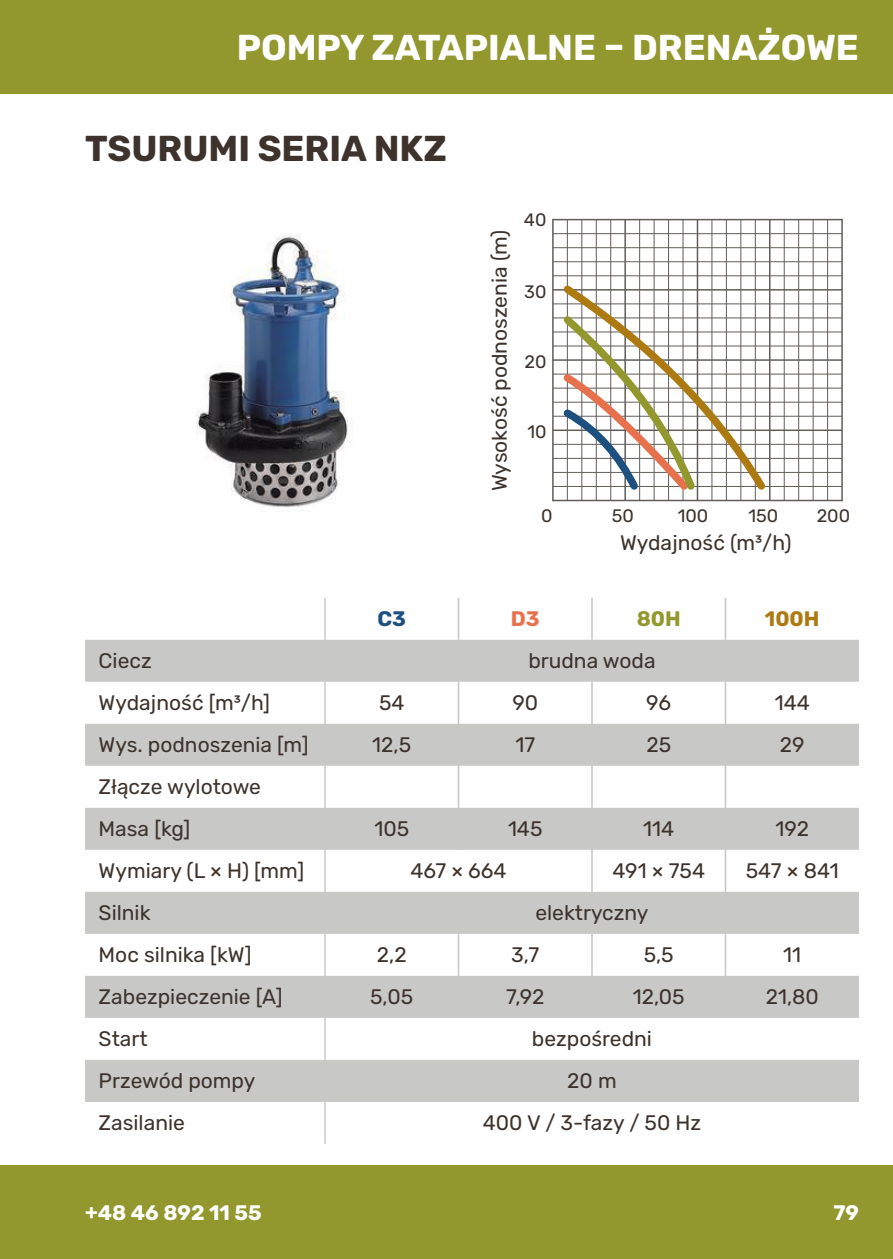
<style>
.page{position:relative;width:893px;height:1259px;background:#fff}
.page>*{position:absolute;margin:0;border:0;box-sizing:border-box;transform-origin:0 0}
.t1{font:700 36px "Rubik";color:#fff}
.t2{font:700 36px "Rubik";color:#3d332c}
.t3{font:21px/42px "Rubik";color:#3d332c}
.t4{font:700 21px "Rubik";color:#fff}
.t5{font:700 21px "Rubik";color:#ac7a10}
.t6{font:700 21px "Rubik";color:#93982e}
.t7{font:700 21px "Rubik";color:#1d4f7f}
.t8{font:700 21px "Rubik";color:#e7714d}
.t9{font:18px "Rubik";color:#3d332c}
</style>
<div class="page">
<div style="left:0;top:0;width:893px;height:94px;background:#93982e"></div>
<div style="left:0;top:1165px;width:893px;height:94px;background:#93982e"></div>
<hr style="left:552px;top:219px;width:2px;height:282px;background:#615d59">
<hr style="left:841px;top:219px;width:2px;height:282px;background:#615d59">
<hr style="left:624px;top:220px;width:2px;height:280px;background:#615d59">
<hr style="left:697px;top:220px;width:1px;height:280px;background:#615d59">
<hr style="left:769px;top:220px;width:1px;height:280px;background:#615d59">
<hr style="left:567px;top:220px;width:1px;height:280px;background:#615d59">
<hr style="left:581px;top:220px;width:1px;height:280px;background:#615d59">
<hr style="left:596px;top:220px;width:1px;height:280px;background:#615d59">
<hr style="left:610px;top:220px;width:1px;height:280px;background:#615d59">
<hr style="left:639px;top:220px;width:1px;height:280px;background:#615d59">
<hr style="left:654px;top:220px;width:1px;height:280px;background:#615d59">
<hr style="left:668px;top:220px;width:1px;height:280px;background:#615d59">
<hr style="left:682px;top:220px;width:1px;height:280px;background:#615d59">
<hr style="left:711px;top:220px;width:1px;height:280px;background:#615d59">
<hr style="left:726px;top:220px;width:1px;height:280px;background:#615d59">
<hr style="left:740px;top:220px;width:1px;height:280px;background:#615d59">
<hr style="left:755px;top:220px;width:1px;height:280px;background:#615d59">
<hr style="left:784px;top:220px;width:1px;height:280px;background:#615d59">
<hr style="left:798px;top:220px;width:1px;height:280px;background:#615d59">
<hr style="left:813px;top:220px;width:1px;height:280px;background:#615d59">
<hr style="left:827px;top:220px;width:1px;height:280px;background:#615d59">
<hr style="left:553px;top:219px;width:289px;height:1px;background:#615d59">
<hr style="left:553px;top:289px;width:289px;height:1px;background:#615d59">
<hr style="left:553px;top:359px;width:289px;height:2px;background:#615d59">
<hr style="left:553px;top:429px;width:289px;height:2px;background:#615d59">
<hr style="left:553px;top:500px;width:289px;height:1px;background:#615d59">
<hr style="left:553px;top:233px;width:289px;height:1px;background:#615d59">
<hr style="left:553px;top:247px;width:289px;height:1px;background:#615d59">
<hr style="left:553px;top:261px;width:289px;height:1px;background:#615d59">
<hr style="left:553px;top:275px;width:289px;height:1px;background:#615d59">
<hr style="left:553px;top:303px;width:289px;height:1px;background:#615d59">
<hr style="left:553px;top:317px;width:289px;height:1px;background:#615d59">
<hr style="left:553px;top:331px;width:289px;height:1px;background:#615d59">
<hr style="left:553px;top:345px;width:289px;height:1px;background:#615d59">
<hr style="left:553px;top:373px;width:289px;height:1px;background:#615d59">
<hr style="left:553px;top:388px;width:289px;height:1px;background:#615d59">
<hr style="left:553px;top:402px;width:289px;height:1px;background:#615d59">
<hr style="left:553px;top:416px;width:289px;height:1px;background:#615d59">
<hr style="left:553px;top:444px;width:289px;height:1px;background:#615d59">
<hr style="left:553px;top:458px;width:289px;height:1px;background:#615d59">
<hr style="left:553px;top:472px;width:289px;height:1px;background:#615d59">
<hr style="left:553px;top:486px;width:289px;height:1px;background:#615d59">
<img style="left:196px;top:234px;width:154px;height:278px">
<svg style="left:85px;top:640px;width:774px;height:462px;fill:#c8c8c7"></svg>
<hr style="left:458px;top:598px;width:1px;height:42px;background:#c8c8c7">
<hr style="left:591px;top:598px;width:2px;height:42px;background:#c8c8c7">
<hr style="left:725px;top:598px;width:1px;height:42px;background:#c8c8c7">
<hr style="left:458px;top:682px;width:1px;height:168px;background:#c8c8c7">
<hr style="left:591px;top:682px;width:2px;height:210px;background:#c8c8c7">
<hr style="left:725px;top:682px;width:1px;height:210px;background:#c8c8c7">
<hr style="left:458px;top:934px;width:1px;height:84px;background:#c8c8c7">
<hr style="left:591px;top:934px;width:2px;height:84px;background:#c8c8c7">
<hr style="left:725px;top:934px;width:1px;height:84px;background:#c8c8c7">
<hr style="left:324px;top:598px;width:2px;height:546px;background:#c8c8c7">
<svg style="left:557px;top:279px;width:215px;height:217px"></svg>
<h1 class="t1" style="left:237px;top:26px;width:624px">POMPY ZATAPIALNE – DRENAŻOWE</h1>
<h1 class="t2" style="left:85px;top:127px;width:363px">TSURUMI SERIA NKZ</h1>
<p class="t3" style="left:478px;top:491px;width:263px;rotate:-90deg">Wysokość podnoszenia (m)</p>
<p class="t9" style="left:524px;top:209px;width:24px">40</p>
<p class="t9" style="left:524px;top:281px;width:24px">30</p>
<p class="t9" style="left:524px;top:351px;width:23px">20</p>
<p class="t9" style="left:527px;top:421px;width:21px">10</p>
<p class="t9" style="left:541px;top:505px;width:13px">0</p>
<p class="t9" style="left:612px;top:505px;width:24px">50</p>
<p class="t9" style="left:678px;top:505px;width:32px">100</p>
<p class="t9" style="left:748px;top:505px;width:31px">150</p>
<p class="t9" style="left:817px;top:505px;width:35px">200</p>
<p class="t3" style="left:620px;top:521px;width:173px">Wydajność (m³/h)</p>
<p class="t7" style="left:377px;top:606px;width:30px">C3</p>
<p class="t8" style="left:511px;top:606px;width:30px">D3</p>
<p class="t6" style="left:637px;top:606px;width:46px">80H</p>
<p class="t5" style="left:765px;top:606px;width:56px">100H</p>
<p class="t3" style="left:99px;top:640px;width:55px">Ciecz</p>
<p class="t3" style="left:528px;top:640px;width:129px">brudna woda</p>
<p class="t3" style="left:99px;top:682px;width:173px">Wydajność [m³/h]</p>
<p class="t3" style="left:379px;top:682px;width:27px">54</p>
<p class="t3" style="left:512px;top:682px;width:27px">90</p>
<p class="t3" style="left:646px;top:682px;width:26px">96</p>
<p class="t3" style="left:775px;top:682px;width:37px">144</p>
<p class="t3" style="left:99px;top:724px;width:211px">Wys. podnoszenia [m]</p>
<p class="t3" style="left:372px;top:724px;width:41px">12,5</p>
<p class="t3" style="left:515px;top:724px;width:21px">17</p>
<p class="t3" style="left:646px;top:724px;width:26px">25</p>
<p class="t3" style="left:780px;top:724px;width:26px">29</p>
<p class="t3" style="left:99px;top:766px;width:164px">Złącze wylotowe<br>Masa [kg]</p>
<p class="t3" style="left:374px;top:808px;width:36px">105</p>
<p class="t3" style="left:508px;top:808px;width:36px">145</p>
<p class="t3" style="left:643px;top:808px;width:33px">114</p>
<p class="t3" style="left:775px;top:808px;width:35px">192</p>
<p class="t3" style="left:99px;top:850px;width:207px">Wymiary (L × H) [mm]</p>
<p class="t3" style="left:410px;top:850px;width:98px">467 × 664</p>
<p class="t3" style="left:612px;top:850px;width:94px">491 × 754</p>
<p class="t3" style="left:746px;top:850px;width:94px">547 × 841</p>
<p class="t3" style="left:99px;top:892px;width:53px">Silnik</p>
<p class="t3" style="left:535px;top:892px;width:115px">elektryczny</p>
<p class="t3" style="left:99px;top:934px;width:154px">Moc silnika [kW]</p>
<p class="t3" style="left:377px;top:934px;width:31px">2,2</p>
<p class="t3" style="left:511px;top:934px;width:29px">3,7</p>
<p class="t3" style="left:644px;top:934px;width:31px">5,5</p>
<p class="t3" style="left:783px;top:934px;width:19px">11</p>
<p class="t3" style="left:99px;top:976px;width:185px">Zabezpieczenie [A]</p>
<p class="t3" style="left:370px;top:976px;width:45px">5,05</p>
<p class="t3" style="left:506px;top:976px;width:40px">7,92</p>
<p class="t3" style="left:633px;top:976px;width:54px">12,05</p>
<p class="t3" style="left:766px;top:976px;width:55px">21,80</p>
<p class="t3" style="left:99px;top:1018px;width:51px">Start</p>
<p class="t3" style="left:532px;top:1018px;width:122px">bezpośredni</p>
<p class="t3" style="left:99px;top:1060px;width:158px">Przewód pompy</p>
<p class="t3" style="left:567px;top:1060px;width:51px">20 m</p>
<p class="t3" style="left:99px;top:1102px;width:88px">Zasilanie</p>
<p class="t3" style="left:483px;top:1102px;width:220px">400 V / 3-fazy / 50 Hz</p>
<p class="t4" style="left:85px;top:1200px;width:178px">+48 46 892 11 55</p>
<p class="t4" style="left:833px;top:1200px;width:27px">79</p>
</div>
